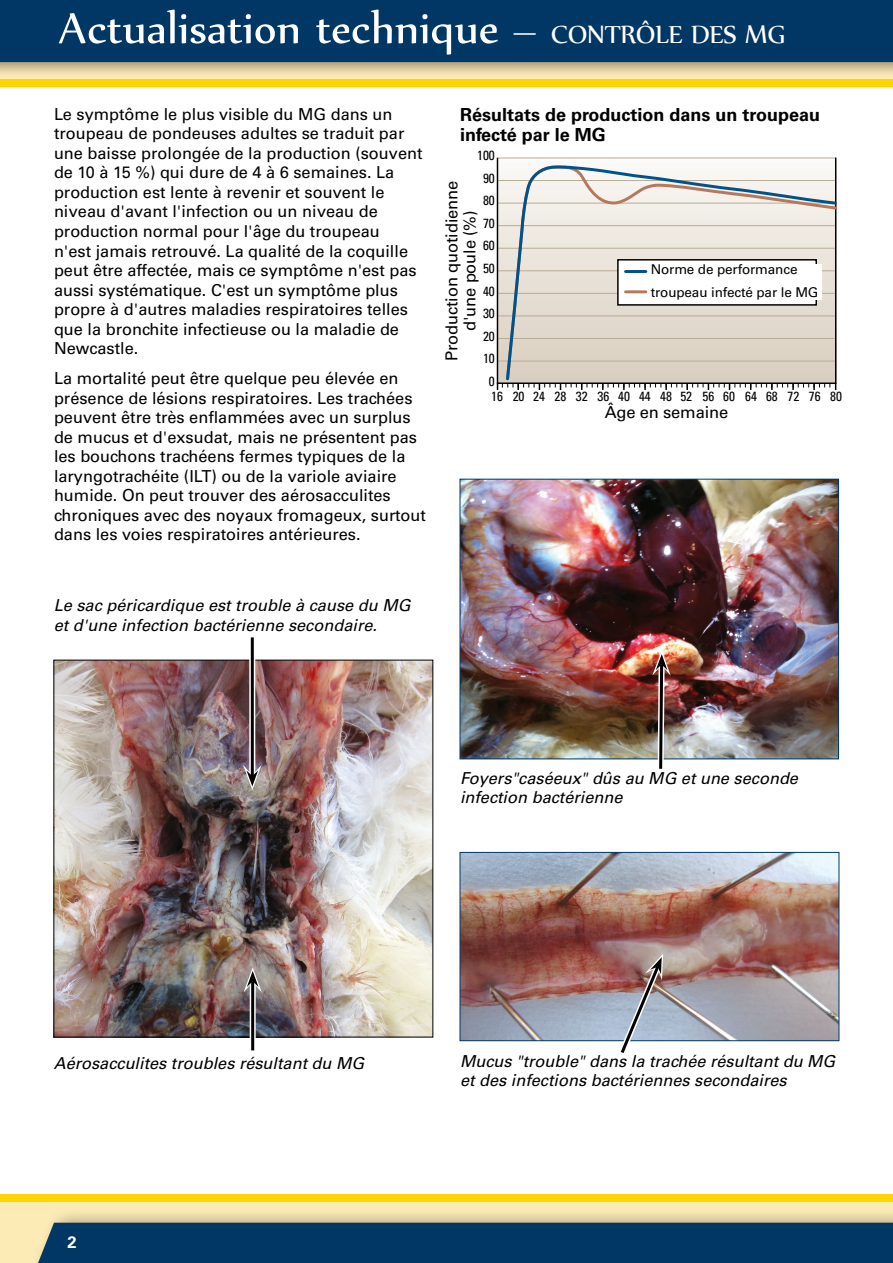
<style>
.page{position:relative;width:893px;height:1263px;background:#fff}
.page>*{position:absolute;margin:0;border:0;box-sizing:border-box;transform-origin:0 0}
.t1{font:51px "Nyala";color:#fff}
.t2{font:700 18px/19.5px "Univers LT Std";color:#000}
.t3{font:16.5px/19.5px "Univers LT Std";color:#000}
.t4{font:italic 16.5px/19.5px "Univers LT Std";color:#000}
.t5{font:700 16.5px "Univers LT Std";color:#fff}
.t6{font:14.85px/20.7px "Univers LT Std";color:#000}
.t7{font:13.5px/22.8px "Univers LT Std";letter-spacing:-.01em;color:#000}
.t8{font:condensed 13.35px "Univers LT Std";color:#000}
.t9{font:700 13.35px "Univers LT Std";color:#000}
.t10{font:700 12.9px "Univers LT Std";color:#000}
.s1{font-size:48px}
.s2{font-size:30px}
</style>
<div class="page">
<div style="left:0;top:1194px;width:893px;height:69px;background:#fdebb6"></div>
<div style="left:0;top:1194px;width:893px;height:8px;background:#fdd600"></div>
<div style="left:27px;top:1207px;width:866px;height:56px;background:#000;opacity:.4"></div>
<div style="left:33px;top:1223px;width:860px;height:40px;background:#003764"></div>
<div style="left:0;top:79px;width:893px;height:8px;background:#fdd600"></div>
<div style="left:0;top:0;width:893px;height:78px;background:#000;opacity:.4"></div>
<div style="left:0;top:0;width:893px;height:62px;background:#003764"></div>
<svg style="left:497px;top:385px;width:339px;height:5px"></svg>
<svg style="left:496px;top:157px;width:341px;height:228px"></svg>
<svg style="left:505px;top:163px;width:332px;height:219px;background:#dfdad2"></svg>
<img style="left:55px;top:662px;width:376px;height:373px">
<div style="left:249px;top:637px;width:6px;height:138px;background:#cecece"></div>
<div style="left:250px;top:982px;width:6px;height:68px;background:#ccc"></div>
<hr style="left:251px;top:637px;width:3px;height:139px;background:#000">
<svg style="left:243px;top:765px;width:18px;height:25px"></svg>
<hr style="left:251px;top:981px;width:3px;height:69px;background:#000">
<svg style="left:244px;top:967px;width:18px;height:25px"></svg>
<img style="left:462px;top:481px;width:375px;height:276px">
<div style="left:460px;top:479px;width:379px;height:280px;border:1px solid #003764"></div>
<img style="left:652px;top:650px;width:19px;height:119px">
<img style="left:462px;top:854px;width:375px;height:185px">
<div style="left:460px;top:852px;width:379px;height:189px;border:1px solid #003764"></div>
<svg style="left:616px;top:954px;width:49px;height:99px;background:#a59da5"></svg>
<div style="left:651px;top:265px;width:171px;height:35px;background:#fff"></div>
<h1 class="t1" style="left:58px;top:-2px;width:729px">Actualisation technique <span class="s1">–</span> <span class="s2">CONTRÔLE DES MG</span></h1>
<p class="t3" style="left:54px;top:104px;width:370px">Le symptôme le plus visible du MG dans un troupeau de pondeuses adultes se traduit par une baisse prolongée de la production (souvent de 10 à 15 %) qui dure de 4 à 6 semaines. La production est lente à revenir et souvent le niveau d'avant l'infection ou un niveau de production normal pour l'âge du troupeau<br>n'est jamais retrouvé. La qualité de la coquille peut être affectée, mais ce symptôme n'est pas aussi systématique. C'est un symptôme plus propre à d'autres maladies respiratoires telles que la bronchite infectieuse ou la maladie de Newcastle.</p>
<p class="t3" style="left:54px;top:369px;width:373px">La mortalité peut être quelque peu élevée en présence de lésions respiratoires. Les trachées peuvent être très enflammées avec un surplus de mucus et d'exsudat, mais ne présentent pas les bouchons trachéens fermes typiques de la laryngotrachéite (ILT) ou de la variole aviaire humide. On peut trouver des aérosacculites chroniques avec des noyaux fromageux, surtout dans les voies respiratoires antérieures.</p>
<p class="t2" style="left:460px;top:105px;width:362px">Résultats de production dans un troupeau infecté par le MG</p>
<p class="t8" style="left:477px;top:147px;width:19px">100</p>
<p class="t10" style="left:466px;top:371px;width:204px;rotate:-90deg">HEN-DAY EGG PRODUCTION (%)</p>
<p class="t8" style="left:483px;top:170px;width:13px">90</p>
<p class="t3" style="left:443px;top:361px;width:181px;line-height:18px;text-align:center;rotate:-90deg">Production quotidienne d'une poule (%)</p>
<p class="t8" style="left:483px;top:192px;width:13px">80</p>
<p class="t8" style="left:483px;top:215px;width:13px">70</p>
<p class="t8" style="left:483px;top:237px;width:13px">60</p>
<p class="t8" style="left:483px;top:260px;width:13px">50</p>
<p class="t8" style="left:483px;top:282px;width:13px">40</p>
<p class="t8" style="left:483px;top:305px;width:13px">30</p>
<p class="t8" style="left:483px;top:327px;width:13px">20</p>
<p class="t8" style="left:483px;top:350px;width:13px">10</p>
<p class="t8" style="left:489px;top:373px;width:7px">0</p>
<p class="t7" style="left:651px;top:258px;width:169px">Norme de performance troupeau infecté par le MG</p>
<p class="t6" style="left:651px;top:261px;width:159px">Performance Standard<br>MG-Infected Flock</p>
<p class="t8" style="left:491px;top:388px;width:352px">16 20 24 28 32 36 40 44 48 52 56 60 64 68 72 76 80</p>
<p class="t3" style="left:605px;top:402px;width:125px">Âge en semaine</p>
<p class="t9" style="left:616px;top:405px;width:101px">WEEKS OF AGE</p>
<p class="t4" style="left:54px;top:596px;width:358px">Le sac péricardique est trouble à cause du MG et d'une infection bactérienne secondaire.</p>
<p class="t4" style="left:460px;top:768px;width:340px">Foyers"caséeux" dûs au MG et une seconde infection bactérienne</p>
<p class="t4" style="left:54px;top:1054px;width:312px">Aérosacculites troubles résultant du MG</p>
<p class="t5" style="left:67px;top:1232px;width:11px">2</p>
<p class="t4" style="left:460px;top:1051px;width:377px">Mucus "trouble" dans la trachée résultant du MG et des infections bactériennes secondaires</p>
</div>
